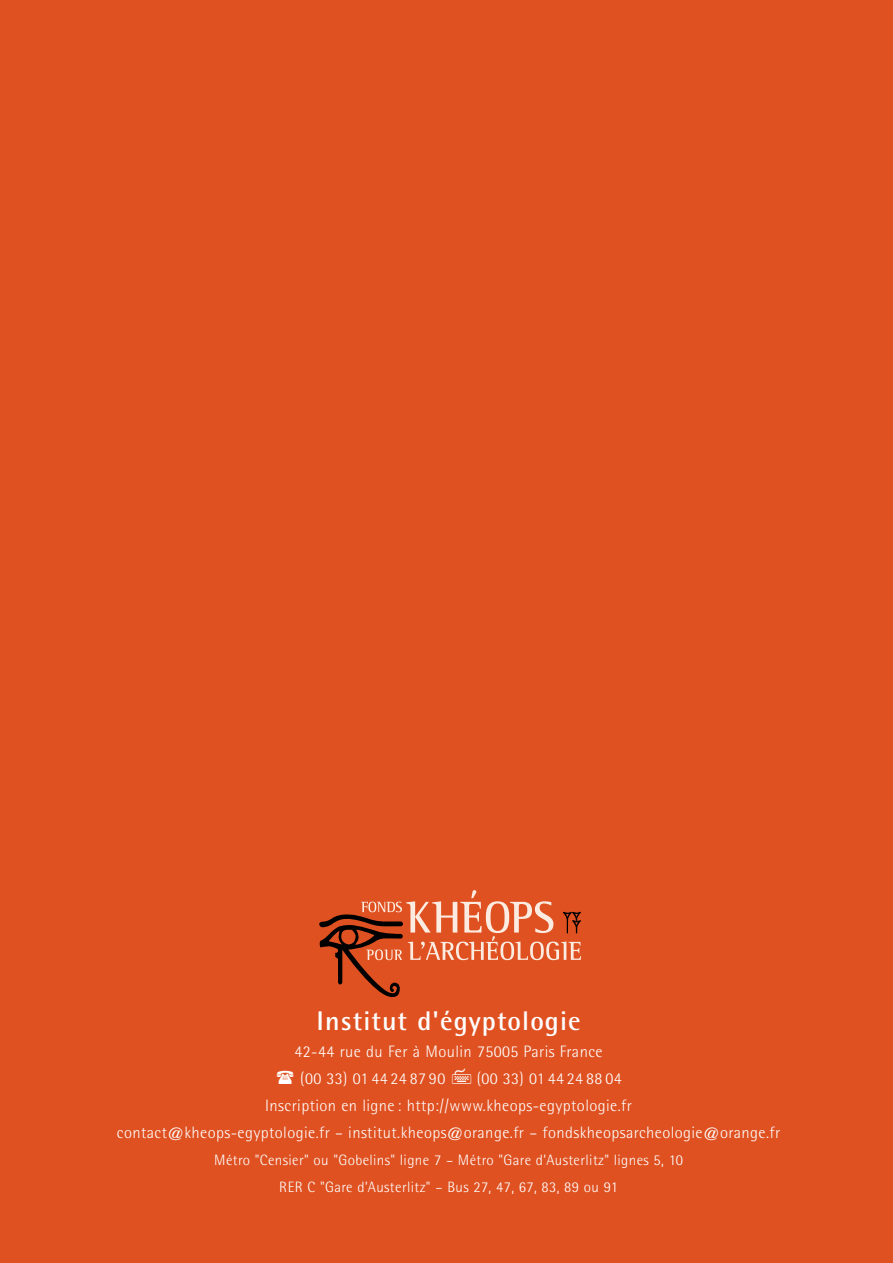
<style>
.page{position:relative;width:893px;height:1263px;background:#df5121}
.page>*{position:absolute;margin:0;border:0;box-sizing:border-box;transform-origin:0 0}
.t1{font:700 27px "AT Rotis Semi Sans";letter-spacing:.04em;color:#fff}
.t2{font:300 16.5px/27px "AT Rotis Semi Sans";letter-spacing:.025em;color:#fff}
.t3{font:300 15px/27px "AT Rotis Semi Sans";letter-spacing:.025em;color:#fff;text-align:center}
</style>
<div class="page">
<svg style="left:319px;top:890px;width:262px;height:107px"></svg>
<h1 class="t1" style="left:317px;top:1004px;width:266px">Institut d'égyptologie</h1>
<p class="t2" style="left:300px;top:1038px;width:304px;text-indent:-6px">42-44 rue du Fer à Moulin 75005 Paris France (00 33) 01 44 24 87 90</p>
<p class="t2" style="left:477px;top:1065px;width:146px">(00 33) 01 44 24 88 04</p>
<p class="t2" style="left:265px;top:1092px;width:368px">Inscription en ligne : http://www.kheops-egyptologie.fr</p>
<p class="t2" style="left:117px;top:1119px;width:665px">contact@kheops-egyptologie.fr – institut.kheops@orange.fr – fondskheopsarcheologie@orange.fr</p>
<p class="t3" style="left:214px;top:1146px;width:470px">Métro "Censier" ou "Gobelins" ligne 7 – Métro "Gare d’Austerlitz" lignes 5, 10<br>RER C "Gare d’Austerlitz" – Bus 27, 47, 67, 83, 89 ou 91</p>
</div>
